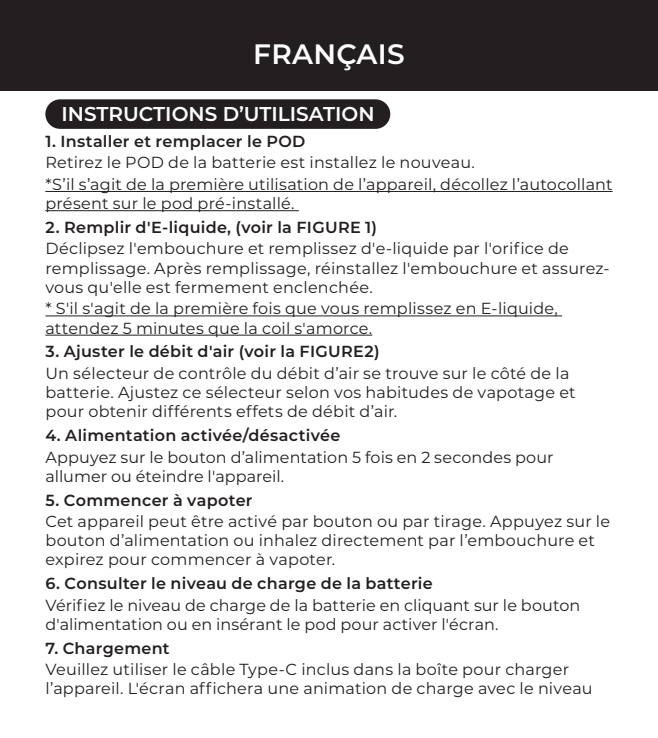
<style>
.page{position:relative;width:658px;height:738px;background:#fff}
.page>*{position:absolute;margin:0;border:0;box-sizing:border-box;transform-origin:0 0}
.t1{font:600 28px "Montserrat";letter-spacing:.01em;color:#fff}
.t2{font:600 20px "Montserrat";color:#fff}
.t3{font:16px/19.2px "Montserrat";letter-spacing:.01em;color:#231f20}
.正文标题{font:600 16px "Montserrat";letter-spacing:.02em;color:#231f20}
</style>
<div class="page">
<hr style="left:45px;top:191px;width:567px;height:1px;background:#231f20">
<hr style="left:45px;top:210px;width:254px;height:1px;background:#231f20">
<hr style="left:45px;top:315px;width:517px;height:1px;background:#231f20">
<hr style="left:45px;top:334px;width:327px;height:1px;background:#231f20">
<div style="left:45px;top:99px;width:345px;height:30px;background:#231f20;border-radius:15px"></div>
<div style="left:0;top:0;width:658px;height:91px;background:#231f20"></div>
<p class="t1" style="left:253px;top:35px;width:153px">FRANÇAIS</p>
<p class="t2" style="left:61px;top:100px;width:315px">INSTRUCTIONS D’UTILISATION</p>
<p class="正文标题" style="left:45px;top:130px;width:261px">1. Installer et remplacer le POD</p>
<p class="t3" style="left:45px;top:152px;width:431px">Retirez le POD de la batterie est installez le nouveau.</p>
<p class="t3" style="left:45px;top:174px;width:568px">*S’il s’agit de la première utilisation de l’appareil, décollez l’autocollant présent sur le pod pré-installé.</p>
<p class="正文标题" style="left:45px;top:216px;width:333px">2. Remplir d'E-liquide, (voir la FIGURE 1)</p>
<p class="t3" style="left:45px;top:238px;width:565px">Déclipsez l'embouchure et remplissez d'e-liquide par l'orifice de remplissage. Après remplissage, réinstallez l'embouchure et assurez&shy;vous qu'elle est fermement enclenchée.</p>
<p class="t3" style="left:45px;top:298px;width:514px">* S'il s'agit de la première fois que vous remplissez en E-liquide, attendez 5 minutes que la coil s'amorce.</p>
<p class="正文标题" style="left:45px;top:340px;width:336px">3. Ajuster le débit d'air (voir la FIGURE2)</p>
<p class="t3" style="left:45px;top:362px;width:532px">Un sélecteur de contrôle du débit d’air se trouve sur le côté de la batterie. Ajustez ce sélecteur selon vos habitudes de vapotage et pour obtenir différents effets de débit d’air.</p>
<p class="正文标题" style="left:45px;top:423px;width:296px">4. Alimentation activée/désactivée</p>
<p class="t3" style="left:45px;top:446px;width:509px">Appuyez sur le bouton d’alimentation 5 fois en 2 secondes pour allumer ou éteindre l'appareil.</p>
<p class="正文标题" style="left:45px;top:488px;width:209px">5. Commencer à vapoter</p>
<p class="t3" style="left:45px;top:510px;width:566px">Cet appareil peut être activé par bouton ou par tirage. Appuyez sur le bouton d’alimentation ou inhalez directement par l’embouchure et expirez pour commencer à vapoter.</p>
<p class="正文标题" style="left:45px;top:571px;width:389px">6. Consulter le niveau de charge de la batterie</p>
<p class="t3" style="left:45px;top:594px;width:536px">Vérifiez le niveau de charge de la batterie en cliquant sur le bouton d'alimentation ou en insérant le pod pour activer l'écran.</p>
<p class="正文标题" style="left:45px;top:636px;width:126px">7. Chargement</p>
<p class="t3" style="left:45px;top:658px;width:549px">Veuillez utiliser le câble Type-C inclus dans la boîte pour charger l’appareil. L'écran affichera une animation de charge avec le niveau</p>
</div>
